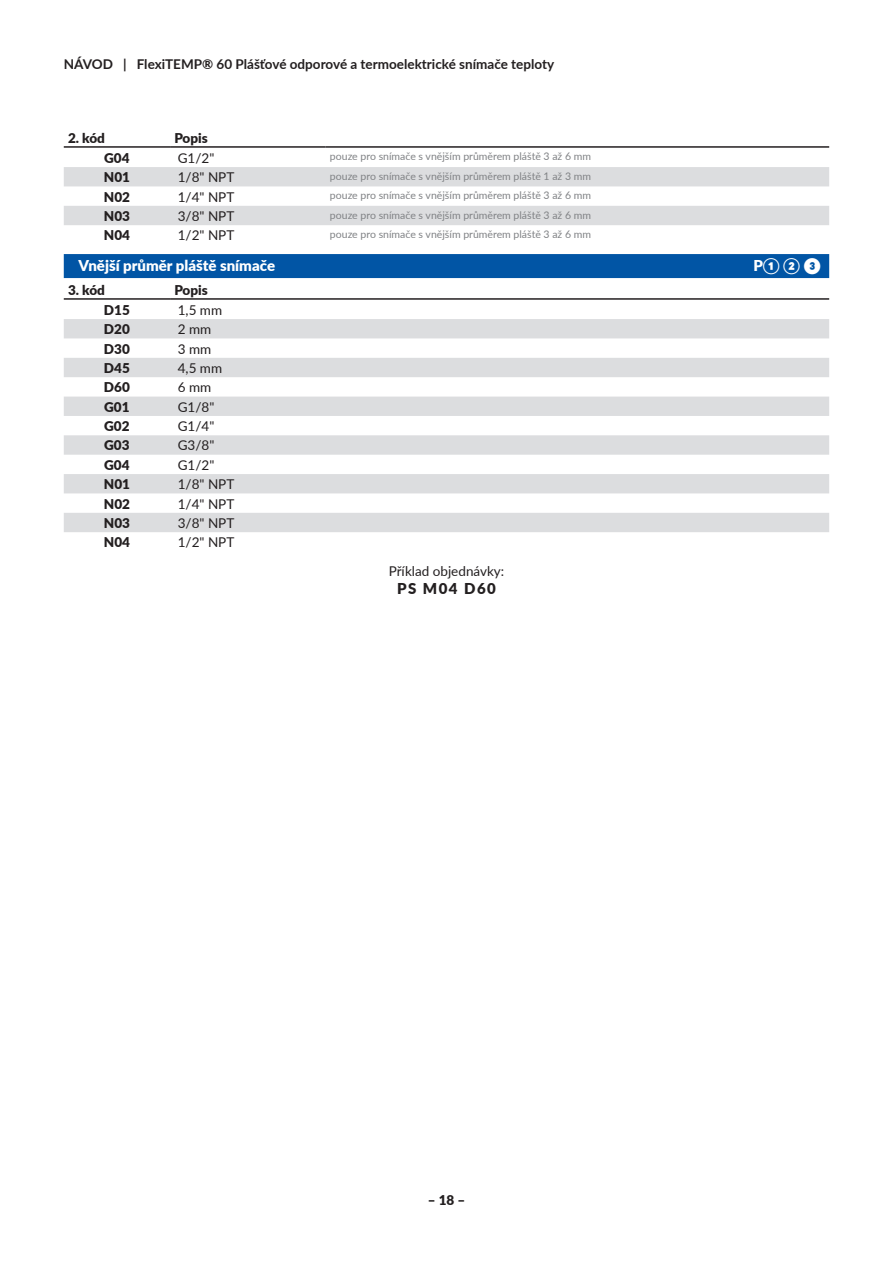
<style>
.page{position:relative;width:893px;height:1263px;background:#fff}
.page>*{position:absolute;margin:0;border:0;box-sizing:border-box;transform-origin:0 0}
.Sekce{font:900 15px "Lato";color:#fff}
.Příklad_objednávky{font:900 15px "Lato";letter-spacing:.1em;color:#231f20}
.Základ{font:13.5px "Lato";color:#231f20}
.t1{font:700 13.5px "Lato";color:#231f20}
.Kód{font:900 13.5px "Lato";color:#231f20}
.Záklaví{font:900 13.5px "Lato";color:#231f20}
.Příklad_objednávky-2{font:13.5px "Lato";color:#231f20}
.Poznámka{font:10.5px "Lato";color:#808285}
</style>
<div class="page">
<div style="left:64px;top:254px;width:765px;height:24px;background:#0155a5"></div>
<svg style="left:64px;top:167px;width:765px;height:58px"></svg>
<hr style="left:64px;top:146px;width:106px;height:2px;background:#231f20">
<hr style="left:170px;top:146px;width:156px;height:2px;background:#231f20">
<hr style="left:326px;top:146px;width:503px;height:2px;background:#231f20">
<svg style="left:64px;top:319px;width:765px;height:213px;fill:#dcdddf"></svg>
<hr style="left:64px;top:298px;width:106px;height:2px;background:#231f20">
<hr style="left:170px;top:298px;width:659px;height:2px;background:#231f20">
<p class="t1" style="left:64px;top:54px;width:492px">NÁVOD | FlexiTEMP® 60 Plášťové odporové a termoelektrické snímače teploty</p>
<p class="Záklaví" style="left:68px;top:128px;width:38px">2. kód</p>
<p class="Záklaví" style="left:174px;top:128px;width:35px">Popis</p>
<p class="Kód" style="left:104px;top:148px;width:27px">G04</p>
<p class="Základ" style="left:178px;top:148px;width:38px">G1/2"</p>
<p class="Poznámka" style="left:330px;top:149px;width:263px">pouze pro snímače s vnějším průměrem pláště 3 až 6 mm</p>
<p class="Kód" style="left:104px;top:167px;width:28px">N01</p>
<p class="Základ" style="left:178px;top:168px;width:58px">1/8" NPT</p>
<p class="Poznámka" style="left:330px;top:168px;width:263px">pouze pro snímače s vnějším průměrem pláště 1 až 3 mm</p>
<p class="Kód" style="left:104px;top:186px;width:28px">N02</p>
<p class="Základ" style="left:178px;top:187px;width:58px">1/4" NPT</p>
<p class="Poznámka" style="left:330px;top:188px;width:263px">pouze pro snímače s vnějším průměrem pláště 3 až 6 mm</p>
<p class="Kód" style="left:104px;top:206px;width:28px">N03</p>
<p class="Základ" style="left:178px;top:206px;width:58px">3/8" NPT</p>
<p class="Poznámka" style="left:330px;top:207px;width:263px">pouze pro snímače s vnějším průměrem pláště 3 až 6 mm</p>
<p class="Kód" style="left:104px;top:225px;width:28px">N04</p>
<p class="Základ" style="left:178px;top:226px;width:58px">1/2" NPT</p>
<p class="Poznámka" style="left:330px;top:227px;width:263px">pouze pro snímače s vnějším průměrem pláště 3 až 6 mm</p>
<p class="Sekce" style="left:79px;top:254px;width:198px">Vnější průměr pláště snímače</p>
<p class="Sekce" style="left:753px;top:254px;width:69px">P① ② ❸</p>
<p class="Záklaví" style="left:68px;top:280px;width:38px">3. kód</p>
<p class="Záklaví" style="left:174px;top:280px;width:35px">Popis</p>
<p class="Kód" style="left:104px;top:300px;width:27px">D15</p>
<p class="Základ" style="left:178px;top:300px;width:46px">1,5 mm</p>
<p class="Kód" style="left:104px;top:319px;width:27px">D20</p>
<p class="Základ" style="left:178px;top:320px;width:35px">2 mm</p>
<p class="Kód" style="left:104px;top:338px;width:27px">D30</p>
<p class="Základ" style="left:178px;top:339px;width:35px">3 mm</p>
<p class="Kód" style="left:104px;top:358px;width:27px">D45</p>
<p class="Základ" style="left:178px;top:358px;width:46px">4,5 mm</p>
<p class="Kód" style="left:104px;top:377px;width:27px">D60</p>
<p class="Základ" style="left:178px;top:378px;width:35px">6 mm</p>
<p class="Kód" style="left:104px;top:397px;width:27px">G01</p>
<p class="Základ" style="left:178px;top:397px;width:38px">G1/8"</p>
<p class="Kód" style="left:104px;top:416px;width:27px">G02</p>
<p class="Základ" style="left:178px;top:416px;width:38px">G1/4"</p>
<p class="Kód" style="left:104px;top:435px;width:27px">G03</p>
<p class="Základ" style="left:178px;top:436px;width:38px">G3/8"</p>
<p class="Kód" style="left:104px;top:455px;width:27px">G04</p>
<p class="Základ" style="left:178px;top:455px;width:38px">G1/2"</p>
<p class="Kód" style="left:104px;top:474px;width:28px">N01</p>
<p class="Základ" style="left:178px;top:475px;width:58px">1/8" NPT</p>
<p class="Kód" style="left:104px;top:493px;width:28px">N02</p>
<p class="Základ" style="left:178px;top:494px;width:58px">1/4" NPT</p>
<p class="Kód" style="left:104px;top:513px;width:28px">N03</p>
<p class="Základ" style="left:178px;top:513px;width:58px">3/8" NPT</p>
<p class="Kód" style="left:104px;top:532px;width:28px">N04</p>
<p class="Základ" style="left:178px;top:533px;width:58px">1/2" NPT</p>
<p class="Příklad_objednávky-2" style="left:389px;top:562px;width:117px">Příklad objednávky:</p>
<p class="Příklad_objednávky" style="left:397px;top:577px;width:100px">PS M04 D60</p>
<p class="Záklaví" style="left:428px;top:1189px;width:39px">– 18 –</p>
</div>
